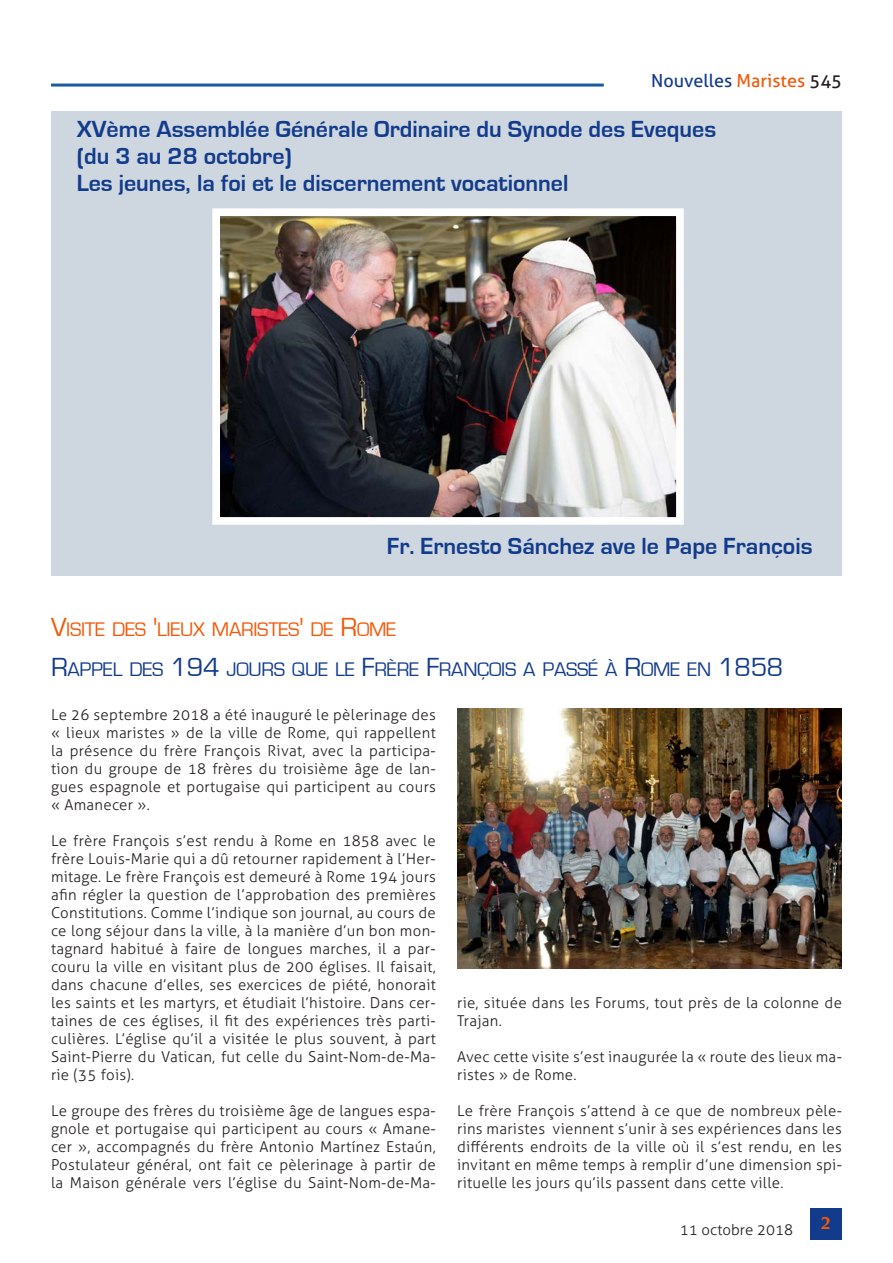
<style>
.page{position:relative;width:893px;height:1263px;background:#fff}
.page>*{position:absolute;margin:0;border:0;box-sizing:border-box;transform-origin:0 0}
.Citacion{font:700 24px "Eurostile";color:#123b8b}
.Titolo{font:20.25px "Eurostile";letter-spacing:-.015em;color:#123b8b}
.Titolo-2{font:20.25px "Eurostile";letter-spacing:-.015em;color:#f45706}
.t1{font:18px "Aller";color:#123b8b}
.t2{font:700 18px "Novarese IT Cby BT";color:#f45706}
.Testo_sinEspacio{font:300 15px/18px "Aller";letter-spacing:.02em;color:#231f20;text-align:justify}
.Testo_sinEspacio-2{font:300 15px "Aller";color:#231f20}
.s1{color:#f45706}
.s2{color:#231f20}
.s3{font-size:27px}
</style>
<div class="page">
<hr style="left:51px;top:84px;width:553px;height:3px;background:#175d9e">
<div style="left:810px;top:1208px;width:32px;height:31px;background:#123b8b"></div>
<div style="left:51px;top:111px;width:791px;height:464px;background:#ced6df"></div>
<img style="left:221px;top:217px;width:454px;height:299px">
<div style="left:212px;top:208px;width:472px;height:317px;border:8px solid #fff"></div>
<img style="left:457px;top:709px;width:385px;height:259px">
<p class="t1" style="left:651px;top:69px;width:192px">Nouvelles <span class="s1">Maristes</span> <span class="s2">545</span></p>
<p class="Citacion" style="left:77px;top:116px;width:641px">XVème Assemblée Générale Ordinaire du Synode des Eveques</p>
<p class="Citacion" style="left:77px;top:143px;width:217px">(du 3 au 28 octobre)</p>
<p class="Citacion" style="left:77px;top:170px;width:493px">Les jeunes, la foi et le discernement vocationnel</p>
<p class="Citacion" style="left:387px;top:533px;width:427px">Fr. Ernesto Sánchez ave le Pape François</p>
<p class="Titolo-2" style="left:51px;top:618px;width:347px"><span class="s3">V</span>ISITE DES <span class="s3">'</span>LIEUX MARISTES<span class="s3">'</span> DE <span class="s3">R</span>OME</p>
<p class="Titolo" style="left:51px;top:658px;width:734px"><span class="s3">R</span>APPEL DES <span class="s3">194</span> JOURS QUE LE <span class="s3">F</span>RÈRE <span class="s3">F</span>RANÇOIS A PASSÉ À <span class="s3">R</span>OME EN <span class="s3">1858</span></p>
<p class="Testo_sinEspacio" style="left:51px;top:706px;width:386px">Le 26 septembre 2018 a été inauguré le pèlerinage des « lieux maristes » de la ville de Rome, qui rappellent la présence du frère François Rivat, avec la participa&shy;tion du groupe de 18 frères du troisième âge de lan&shy;gues espagnole et portugaise qui participent au cours « Amanecer ».</p>
<p class="Testo_sinEspacio" style="left:51px;top:832px;width:386px">Le frère François s’est rendu à Rome en 1858 avec le frère Louis-Marie qui a dû retourner rapidement à l’Her&shy;mitage. Le frère François est demeuré à Rome 194 jours afin régler la question de l’approbation des premières Constitutions. Comme l’indique son journal, au cours de ce long séjour dans la ville, à la manière d’un bon mon&shy;tagnard habitué à faire de longues marches, il a par&shy;couru la ville en visitant plus de 200 églises. Il faisait, dans chacune d’elles, ses exercices de piété, honorait les saints et les martyrs, et étudiait l’histoire. Dans cer&shy;taines de ces églises, il fit des expériences très parti&shy;culières. L’église qu’il a visitée le plus souvent, à part Saint-Pierre du Vatican, fut celle du Saint-Nom-de-Ma&shy;rie (35 fois).</p>
<p class="Testo_sinEspacio" style="left:51px;top:1102px;width:386px">Le groupe des frères du troisième âge de langues espa&shy;gnole et portugaise qui participent au cours « Amane&shy;cer », accompagnés du frère Antonio Martínez Estaún, Postulateur général, ont fait ce pèlerinage à partir de la Maison générale vers l’église du Saint-Nom-de-Ma-</p>
<p class="Testo_sinEspacio" style="left:457px;top:994px;width:386px">rie, située dans les Forums, tout près de la colonne de<br>Trajan.</p>
<p class="Testo_sinEspacio" style="left:457px;top:1048px;width:386px">Avec cette visite s’est inaugurée la « route des lieux ma&shy;ristes » de Rome.</p>
<p class="Testo_sinEspacio" style="left:457px;top:1102px;width:386px">Le frère François s’attend à ce que de nombreux pèle&shy;rins maristes viennent s’unir à ses expériences dans les différents endroits de la ville où il s’est rendu, en les invitant en même temps à remplir d’une dimension spi&shy;rituelle les jours qu’ils passent dans cette ville.</p>
<p class="Testo_sinEspacio-2" style="left:680px;top:1220px;width:115px">11 octobre 2018</p>
<p class="t2" style="left:821px;top:1212px;width:12px">2</p>
</div>
